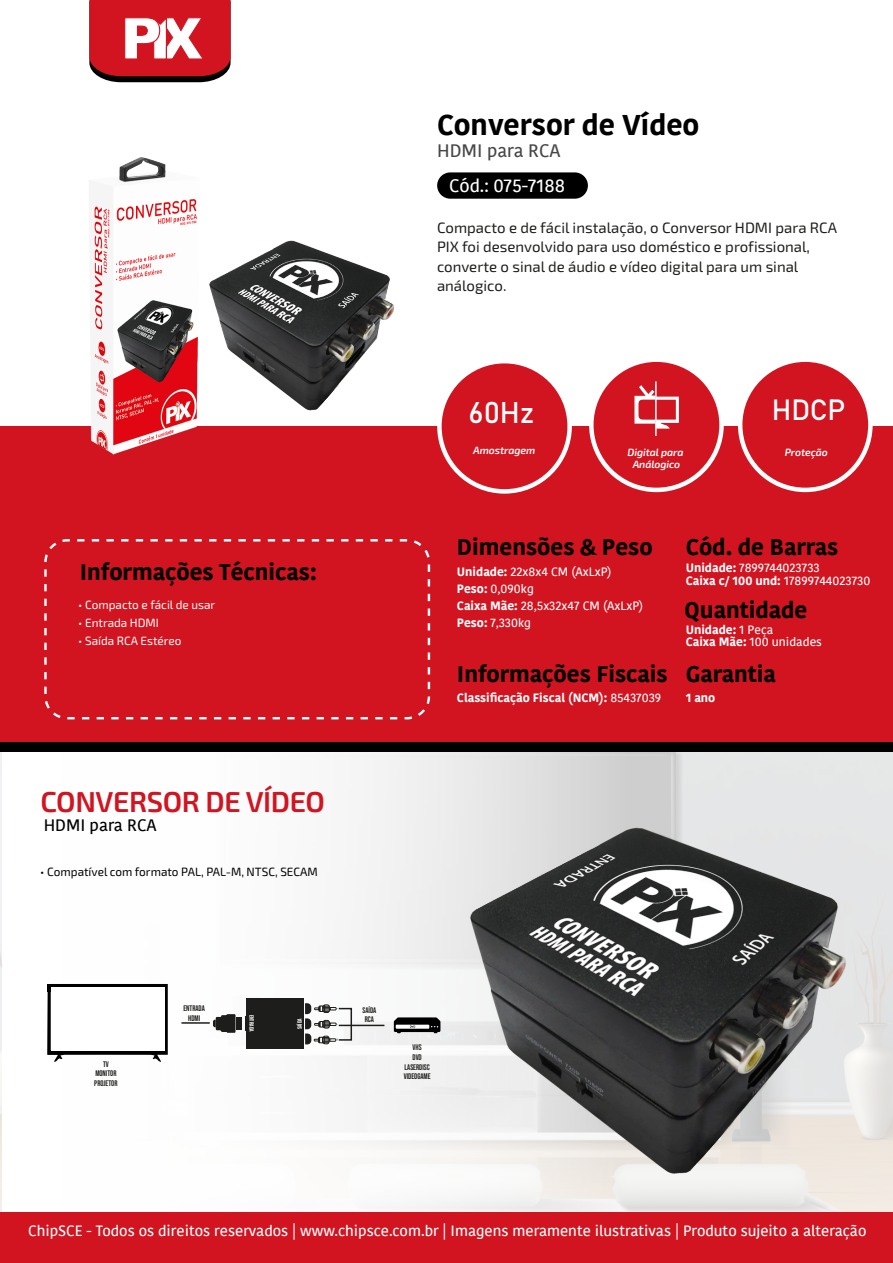
<style>
.page{position:relative;width:893px;height:1263px;background:#fff}
.page>*{position:absolute;margin:0;border:0;box-sizing:border-box;transform-origin:0 0}
.t1{font:29.55px "Bahnschrift";color:#fff}
.t2{font:28.95px "Bahnschrift";color:#fff}
.t3{font:600 28.8px "Exo 2";letter-spacing:-.015em;color:#d11420}
.t4{font:700 28.5px "Kohinoor W00";color:#000}
.t5{font:700 22.5px "Kohinoor W00";color:#000}
.t6{font:600 18px "Kohinoor W00";color:#fff}
.t7{font:600 18px "Kohinoor W00";color:#484747}
.t8{font:600 16.5px "Kohinoor W00";color:#000}
.t9{font:15px/19.5px "Exo 2";color:#1e1e1c}
.t10{font:600 14.85px "Kohinoor W00";color:#fff}
.t11{font:600 12px/12.9px "Kohinoor W00";color:#fff}
.t12{font:700 12px "Kohinoor W00";color:#fff}
.t13{font:12px "Exo 2";color:#fff}
.t14{font:12px "Exo 2";color:#000}
.t15{font:italic 600 10.5px/12px "Exo 2";letter-spacing:-.005em;color:#fff;text-align:center}
.t16{font:8.1px/9.8px "Bebas Neue";color:#1d1d1b;text-align:center;scale:.96 1}
.t17{font:6.15px "Bebas Neue";color:#fff}
.s1{font-weight:700}
.s2{font-weight:600}
</style>
<div class="page">
<img style="left:0;top:751px;width:893px;height:461px">
<svg style="left:3px;top:751px;width:624px;height:461px"></svg>
<div style="left:0;top:662px;width:893px;height:89px;background:#000"></div>
<div style="left:0;top:426px;width:893px;height:315px;background:#d11420"></div>
<div style="left:44px;top:539px;width:386px;height:180px;border:2px dashed #fff;border-radius:22px"></div>
<div style="left:439px;top:361px;width:131px;height:130px;background:#d11420;border-radius:50%"></div>
<div style="left:437px;top:359px;width:135px;height:135px;border:4px solid #fff;border-radius:50%"></div>
<div style="left:591px;top:360px;width:130px;height:130px;background:#d11420;border-radius:50%"></div>
<div style="left:589px;top:357px;width:135px;height:135px;border:4px solid #fff;border-radius:50%"></div>
<div style="left:740px;top:360px;width:130px;height:130px;background:#d11420;border-radius:50%"></div>
<div style="left:738px;top:357px;width:135px;height:135px;border:4px solid #fff;border-radius:50%"></div>
<div style="left:0;top:1212px;width:893px;height:51px;background:#d11420"></div>
<div style="left:437px;top:172px;width:151px;height:27px;background:#000;border-radius:13px"></div>
<svg style="left:89px;top:0;width:142px;height:82px"></svg>
<svg style="left:634px;top:385px;width:45px;height:44px"></svg>
<hr style="left:655px;top:381px;width:2px;height:55px;background:#fff">
<img style="left:468px;top:826px;width:380px;height:349px">
<img style="left:692px;top:1092px;width:128px;height:74px">
<img style="left:689px;top:923px;width:158px;height:169px">
<img style="left:479px;top:830px;width:356px;height:217px">
<img style="left:228px;top:240px;width:162px;height:171px">
<img style="left:318px;top:370px;width:63px;height:36px">
<img style="left:317px;top:287px;width:77px;height:83px">
<img style="left:218px;top:241px;width:170px;height:107px">
<div style="left:246px;top:998px;width:58px;height:51px;background:#1d1d1b"></div>
<svg style="left:245px;top:1016px;width:1px;height:15px"></svg>
<svg style="left:305px;top:1003px;width:32px;height:41px"></svg>
<svg style="left:213px;top:1014px;width:22px;height:19px"></svg>
<div style="left:236px;top:1017px;width:6px;height:13px;background:#1d1d1b"></div>
<hr style="left:181px;top:1022px;width:29px;height:2px;background:#1d1d1b">
<div style="left:338px;top:1008px;width:14px;height:33px;border:2px solid #1d1d1b"></div>
<hr style="left:339px;top:1025px;width:45px;height:1px;background:#1d1d1b">
<svg style="left:394px;top:1017px;width:46px;height:17px"></svg>
<svg style="left:47px;top:984px;width:121px;height:78px"></svg>
<img style="left:90px;top:157px;width:128px;height:298px">
<h3 class="t4" style="left:437px;top:107px;width:264px">Conversor de Vídeo</h3>
<p class="t7" style="left:437px;top:139px;width:125px">HDMI para RCA</p>
<p class="t6" style="left:449px;top:174px;width:117px">Cód.: 075-7188</p>
<p class="t9" style="left:437px;top:218px;width:402px">Compacto e de fácil instalação, o Conversor HDMI para RCA PIX foi desenvolvido para uso doméstico e profissional, converte o sinal de áudio e vídeo digital para um sinal análogico.</p>
<h1 class="t1" style="left:469px;top:390px;width:67px">60Hz</h1>
<h2 class="t2" style="left:772px;top:388px;width:75px">HDCP</h2>
<p class="t15" style="left:473px;top:445px;width:64px">Amostragem</p>
<p class="t15" style="left:627px;top:446px;width:58px">Digital para<br>Análogico</p>
<p class="t15" style="left:785px;top:446px;width:45px">Proteção</p>
<h3 class="t5" style="left:80px;top:558px;width:238px">Informações Técnicas:</h3>
<p class="t13" style="left:78px;top:598px;width:139px">• Compacto e fácil de usar</p>
<p class="t13" style="left:78px;top:616px;width:82px">• Entrada HDMI</p>
<p class="t13" style="left:78px;top:634px;width:105px">• Saída RCA Estéreo</p>
<h3 class="t3" style="left:40px;top:785px;width:286px">CONVERSOR DE VÍDEO</h3>
<p class="t8" style="left:44px;top:815px;width:115px">HDMI para RCA</p>
<p class="t14" style="left:40px;top:865px;width:279px">• Compatível com formato PAL, PAL-M, NTSC, SECAM</p>
<h3 class="t5" style="left:457px;top:532px;width:197px">Dimensões &amp; Peso</h3>
<p class="t11" style="left:457px;top:566px;width:156px"><span class="s1">Unidade:</span> 22x8x4 CM (AxLxP)</p>
<p class="t11" style="left:457px;top:600px;width:188px"><span class="s1">Caixa Mãe:</span> 28,5x32x47 CM (AxLxP)</p>
<p class="t11" style="left:457px;top:583px;width:78px"><span class="s1">Peso:</span> 0,090kg</p>
<p class="t11" style="left:457px;top:616px;width:76px"><span class="s1">Peso:</span> 7,330kg</p>
<h3 class="t5" style="left:457px;top:659px;width:212px">Informações Fiscais</h3>
<p class="t12" style="left:457px;top:690px;width:206px">Classificação Fiscal (NCM): <span class="s2">85437039</span></p>
<h3 class="t5" style="left:686px;top:532px;width:154px">Cód. de Barras</h3>
<p class="t11" style="left:686px;top:561px;width:186px"><span class="s1">Unidade:</span> 7899744023733<br><span class="s1">Caixa c/ 100 und:</span> 17899744023730</p>
<h3 class="t5" style="left:684px;top:596px;width:125px">Quantidade</h3>
<p class="t12" style="left:686px;top:622px;width:89px">Unidade: <span class="s2">1 Peça</span></p>
<p class="t11" style="left:686px;top:636px;width:138px"><span class="s1">Caixa Mãe:</span> 100 unidades</p>
<h3 class="t5" style="left:686px;top:659px;width:92px">Garantia</h3>
<p class="t12" style="left:686px;top:690px;width:31px">1 ano</p>
<p class="t16" style="left:94px;top:1059px;width:26px">TV<br>MONITOR<br>PROJETOR</p>
<p class="t16" style="left:183px;top:1003px;width:24px">ENTRADA<br>HDMI</p>
<p class="t16" style="left:362px;top:1005px;width:16px;text-align:left">SAÍDA<br>RCA</p>
<p class="t17" style="left:255px;top:1014px;width:19px;rotate:90deg">ENTRADA</p>
<p class="t17" style="left:296px;top:1029px;width:12px;rotate:-90deg">SAÍDA</p>
<p class="t16" style="left:404px;top:1042px;width:29px">VHS<br>DVD<br>LASERDISC<br>VIDEOGAME</p>
<p class="t10" style="left:28px;top:1221px;width:840px">ChipSCE - Todos os direitos reservados | www.chipsce.com.br | Imagens meramente ilustrativas | Produto sujeito a alteração</p>
</div>
